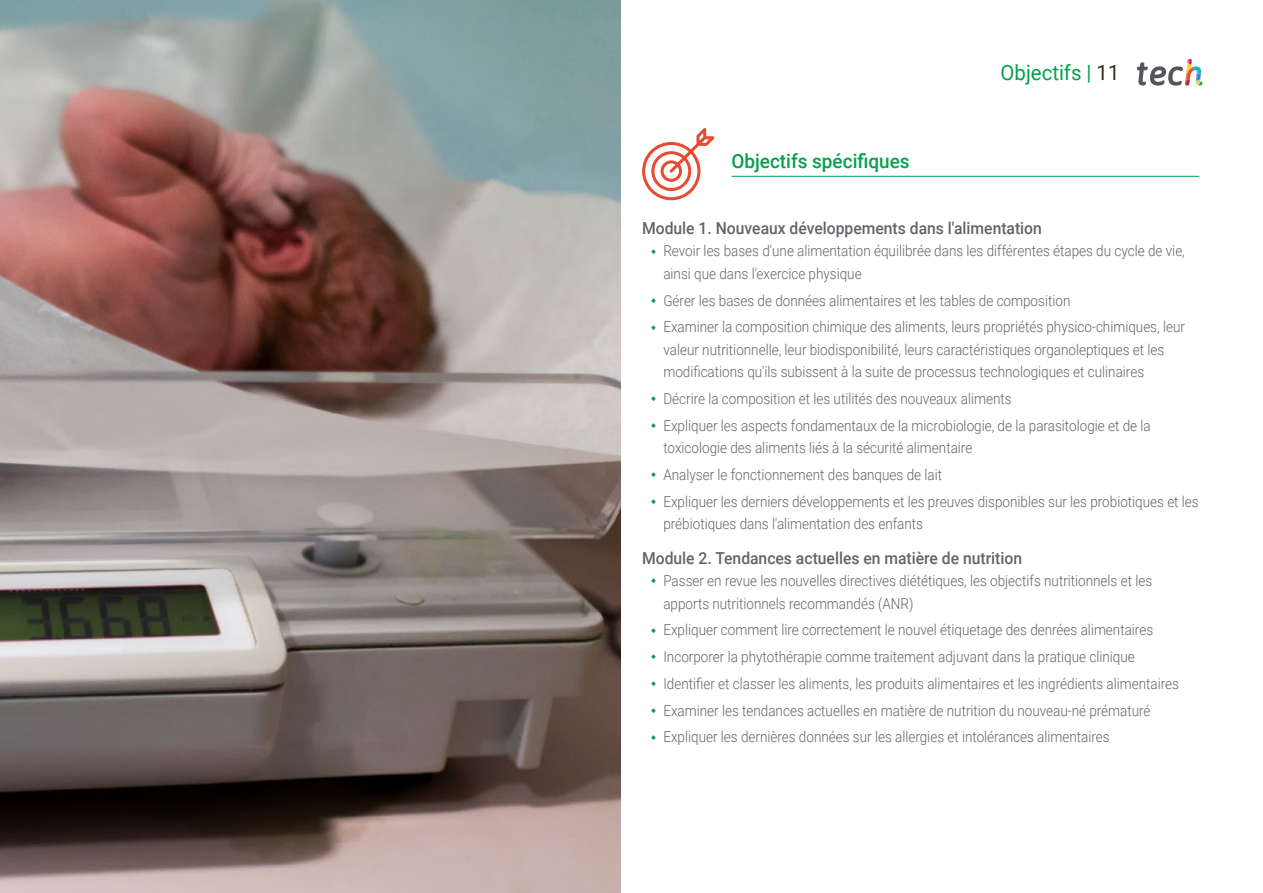
<style>
.page{position:relative;width:1263px;height:893px;background:#fff}
.page>*{position:absolute;margin:0;border:0;box-sizing:border-box;transform-origin:0 0}
.t1{font:21px "Roboto";color:#04a14d}
.t2{font:500 19.5px "Roboto";color:#04a14d}
.t3{font:500 16.5px "Roboto";color:#61646a;scale:.95 1}
.t4{font:300 15px/26.7px "Roboto";color:#61646a;scale:.9 1}
.s1{color:#312e20}
</style>
<div class="page">
<svg style="left:642px;top:128px;width:72px;height:72px"></svg>
<hr style="left:731px;top:176px;width:468px;height:1px;background:#04a14d">
<svg style="left:1137px;top:59px;width:65px;height:27px"></svg>
<img style="left:0;top:0;width:621px;height:893px">
<h2 class="t2" style="left:731px;top:147px;width:180px">Objectifs spécifiques</h2>
<h1 class="t1" style="left:1000px;top:57px;width:120px">Objectifs | <span class="s1">11</span></h1>
<p class="t3" style="left:642px;top:217px;width:422px">Module 1. Nouveaux développements dans l'alimentation</p>
<p class="t4" style="left:663px;top:239px;width:581px;line-height:22.5px">Revoir les bases d'une alimentation équilibrée dans les différentes étapes du cycle de vie, ainsi que dans l'exercice physique</p>
<p class="t4" style="left:663px;top:286px;width:581px">Gérer les bases de données alimentaires et les tables de composition<br>Examiner la composition chimique des aliments, leurs propriétés physico-chimiques, leur</p>
<p class="t4" style="left:663px;top:338px;width:558px;line-height:22.5px">valeur nutritionnelle, leur biodisponibilité, leurs caractéristiques organoleptiques et les modifications qu'ils subissent à la suite de processus technologiques et culinaires</p>
<p class="t4" style="left:663px;top:385px;width:543px">Décrire la composition et les utilités des nouveaux aliments<br>Expliquer les aspects fondamentaux de la microbiologie, de la parasitologie et de la</p>
<p class="t4" style="left:663px;top:434px;width:596px">toxicologie des aliments liés à la sécurité alimentaire<br>Analyser le fonctionnement des banques de lait<br>Expliquer les derniers développements et les preuves disponibles sur les probiotiques et les</p>
<p class="t4" style="left:663px;top:510px;width:290px">prébiotiques dans l'alimentation des enfants</p>
<p class="t3" style="left:642px;top:546px;width:401px">Module 2. Tendances actuelles en matière de nutrition</p>
<p class="t4" style="left:663px;top:569px;width:545px;line-height:22.5px">Passer en revue les nouvelles directives diététiques, les objectifs nutritionnels et les apports nutritionnels recommandés (ANR)</p>
<p class="t4" style="left:663px;top:616px;width:574px">Expliquer comment lire correctement le nouvel étiquetage des denrées alimentaires Incorporer la phytothérapie comme traitement adjuvant dans la pratique clinique Identifier et classer les aliments, les produits alimentaires et les ingrédients alimentaires Examiner les tendances actuelles en matière de nutrition du nouveau-né prématuré Expliquer les dernières données sur les allergies et intolérances alimentaires</p>
</div>
